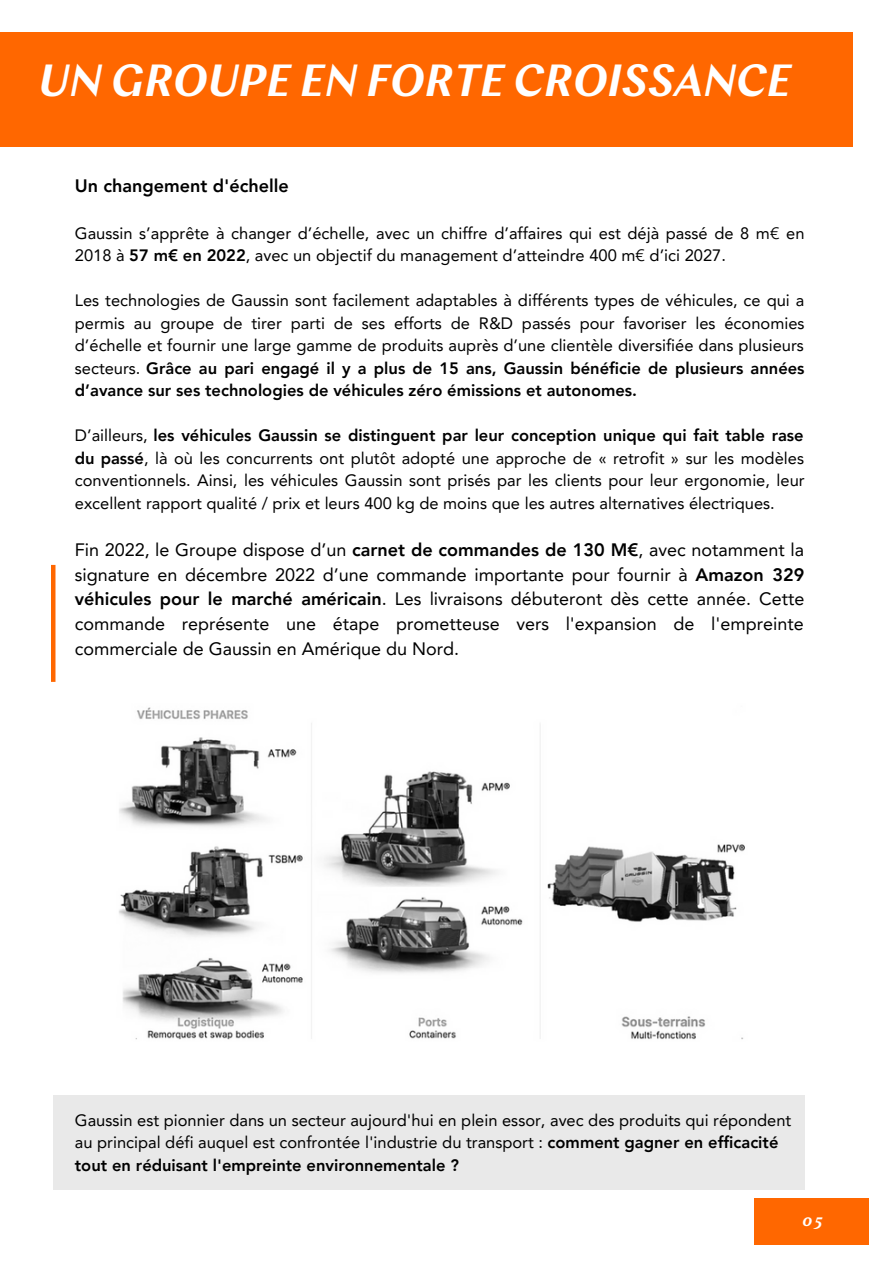
<style>
.page{position:relative;width:893px;height:1264px;background:#fff}
.page>*{position:absolute;margin:0;border:0;box-sizing:border-box;transform-origin:0 0}
.t1{font:italic 600 45px "Chap";color:#fff}
.t2{font:18px/24.8px "Avenir LT Pro";color:#000;text-align:justify}
.t3{font:800 18px "Avenir LT Pro";color:#000}
.t4{font:16.5px/22.5px "Avenir LT Pro";color:#000}
.t5{font:italic 600 16.5px "Chap";color:#fff}
.s1{font-weight:800}
</style>
<div class="page">
<div style="left:754px;top:1198px;width:115px;height:46px;background:#ff6700"></div>
<div style="left:0;top:32px;width:852px;height:114px;background:#ff6700"></div>
<hr style="left:51px;top:565px;width:4px;height:117px;background:#ff6700">
<img style="left:119px;top:707px;width:626px;height:333px">
<div style="left:53px;top:1095px;width:751px;height:94px;background:#e9e9e9"></div>
<p class="t1" style="left:38px;top:62px;width:754px">UN GROUPE EN FORTE CROISSANCE</p>
<p class="t3" style="left:75px;top:178px;width:215px">Un changement d'échelle</p>
<p class="t4" style="left:75px;top:223px;width:731px">Gaussin s’apprête à changer d’échelle, avec un chiffre d’affaires qui est déjà passé de 8 m€ en<br>2018 à <span class="s1">57 m€ en 2022</span>, avec un objectif du management d’atteindre 400 m€ d’ici 2027.</p>
<p class="t4" style="left:75px;top:291px;width:731px;text-align:justify">Les technologies de Gaussin sont facilement adaptables à différents types de véhicules, ce qui a permis au groupe de tirer parti de ses efforts de R&amp;D passés pour favoriser les économies d’échelle et fournir une large gamme de produits auprès d’une clientèle diversifiée dans plusieurs secteurs. <span class="s1">Grâce au pari engagé il y a plus de 15 ans, Gaussin bénéficie de plusieurs années d’avance sur ses technologies de véhicules zéro émissions et autonomes.</span></p>
<p class="t4" style="left:75px;top:425px;width:731px;text-align:justify">D’ailleurs, <span class="s1">les véhicules Gaussin se distinguent par leur conception unique qui fait table rase du passé</span>, là où les concurrents ont plutôt adopté une approche de « retrofit » sur les modèles conventionnels. Ainsi, les véhicules Gaussin sont prisés par les clients pour leur ergonomie, leur excellent rapport qualité / prix et leurs 400 kg de moins que les autres alternatives électriques.</p>
<p class="t2" style="left:75px;top:539px;width:731px">Fin 2022, le Groupe dispose d’un <span class="s1">carnet de commandes de 130 M€</span>, avec notamment la signature en décembre 2022 d’une commande importante pour fournir à <span class="s1">Amazon 329 véhicules pour le marché américain</span>. Les livraisons débuteront dès cette année. Cette commande représente une étape prometteuse vers l'expansion de l'empreinte commerciale de Gaussin en Amérique du Nord.</p>
<p class="t4" style="left:75px;top:1110px;width:718px">Gaussin est pionnier dans un secteur aujourd'hui en plein essor, avec des produits qui répondent au principal défi auquel est confrontée l'industrie du transport : <span class="s1">comment gagner en efficacité tout en réduisant l'empreinte environnementale ?</span></p>
<p class="t5" style="left:802px;top:1213px;width:22px">05</p>
</div>
